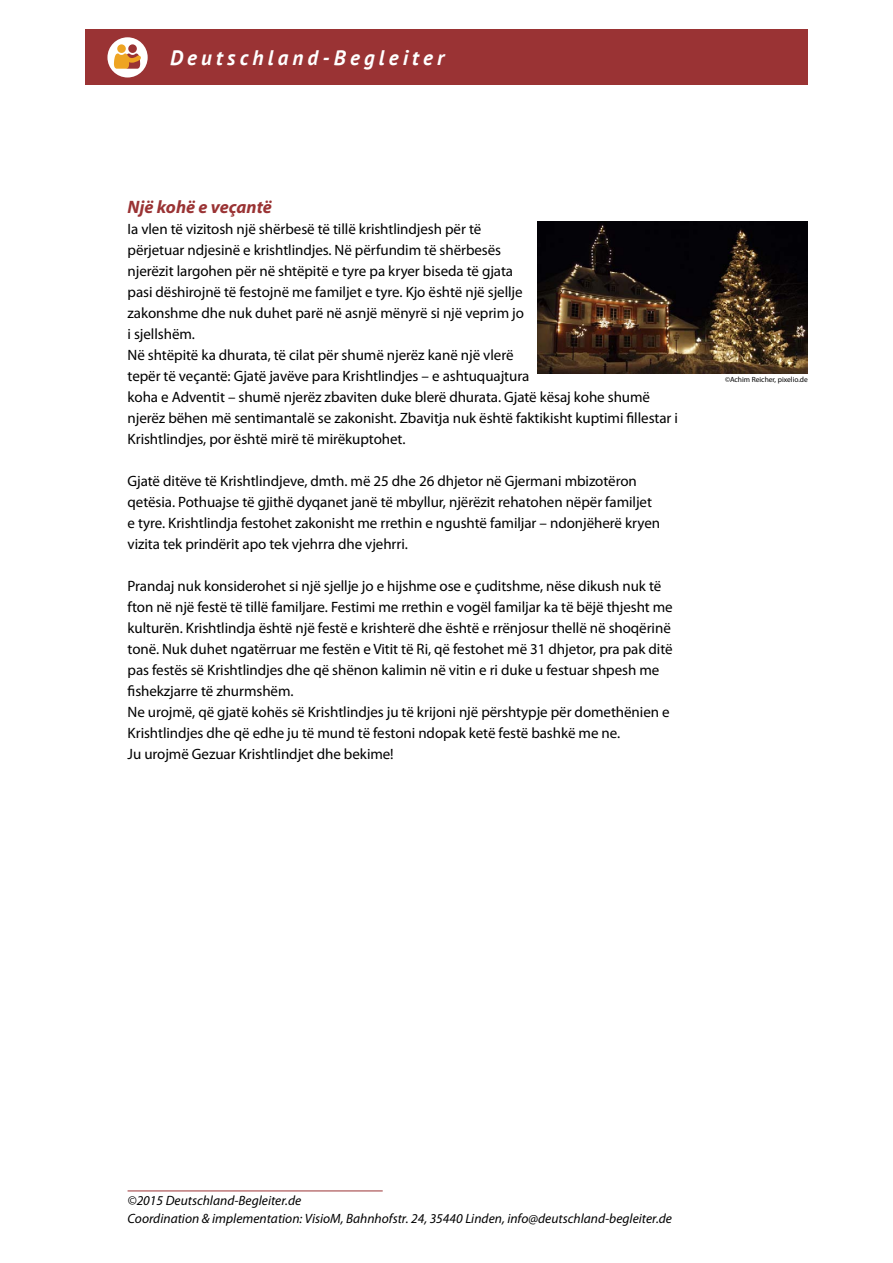
<style>
.page{position:relative;width:893px;height:1263px;background:#fff}
.page>*{position:absolute;margin:0;border:0;box-sizing:border-box;transform-origin:0 0}
.t1{font:italic 700 21px "PT Sans";letter-spacing:.2em;color:#fff}
.t2{font:italic 700 18px "Myriad Pro";color:#9a3334}
.t3{font:15px/21px "Myriad Pro";letter-spacing:-.005em;color:#000}
.t4{font:italic 13.5px/18px "Myriad Pro";color:#000}
.subtitel{font:7.5px "Myriad Pro";color:#000}
</style>
<div class="page">
<div style="left:85px;top:30px;width:723px;height:55px;background:#9a3334"></div>
<div style="left:107px;top:37px;width:41px;height:41px;background:#fff;border-radius:50%"></div>
<div style="left:128px;top:44px;width:9px;height:9px;background:#9a3334;border-radius:50%"></div>
<svg style="left:114px;top:53px;width:27px;height:16px"></svg>
<div style="left:117px;top:44px;width:9px;height:9px;background:#eea423;border-radius:50%"></div>
<hr style="left:128px;top:1190px;width:255px;height:1px;background:#9a3334">
<img style="left:538px;top:221px;width:270px;height:152px">
<h1 class="t1" style="left:170px;top:43px;width:276px">Deutschland-Begleiter</h1>
<p class="t2" style="left:128px;top:196px;width:146px">Një kohë e veçantë</p>
<p class="t3" style="left:128px;top:219px;width:398px">Ia vlen të vizitosh një shërbesë të tillë krishtlindjesh për të përjetuar ndjesinë e krishtlindjes. Në përfundim të shërbesës njerëzit largohen për në shtëpitë e tyre pa kryer biseda të gjata pasi dëshirojnë të festojnë me familjet e tyre. Kjo është një sjellje zakonshme dhe nuk duhet parë në asnjë mënyrë si një veprim jo i sjellshëm.</p>
<p class="t3" style="left:128px;top:345px;width:552px">Në shtëpitë ka dhurata, të cilat për shumë njerëz kanë një vlerë<br>tepër të veçantë: Gjatë javëve para Krishtlindjes – e ashtuquajtura<br>koha e Adventit – shumë njerëz zbaviten duke blerë dhurata. Gjatë kësaj kohe shumë njerëz bëhen më sentimantalë se zakonisht. Zbavitja nuk është faktikisht kuptimi fillestar i Krishtlindjes, por është mirë të mirëkuptohet.</p>
<p class="t3" style="left:128px;top:471px;width:534px">Gjatë ditëve të Krishtlindjeve, dmth. më 25 dhe 26 dhjetor në Gjermani mbizotëron qetësia. Pothuajse të gjithë dyqanet janë të mbyllur, njërëzit rehatohen nëpër familjet e tyre. Krishtlindja festohet zakonisht me rrethin e ngushtë familjar – ndonjëherë kryen vizita tek prindërit apo tek vjehrra dhe vjehrri.</p>
<p class="t3" style="left:128px;top:576px;width:547px">Prandaj nuk konsiderohet si një sjellje jo e hijshme ose e çuditshme, nëse dikush nuk të fton në një festë të tillë familjare. Festimi me rrethin e vogël familjar ka të bëjë thjesht me kulturën. Krishtlindja është një festë e krishterë dhe është e rrënjosur thellë në shoqërinë tonë. Nuk duhet ngatërruar me festën e Vitit të Ri, që festohet më 31 dhjetor, pra pak ditë pas festës së Krishtlindjes dhe që shënon kalimin në vitin e ri duke u festuar shpesh me fishekzjarre të zhurmshëm.</p>
<p class="t3" style="left:128px;top:702px;width:544px">Ne urojmë, që gjatë kohës së Krishtlindjes ju të krijoni një përshtypje për domethënien e<br>Krishtlindjes dhe që edhe ju të mund të festoni ndopak ketë festë bashkë me ne.</p>
<p class="t3" style="left:128px;top:744px;width:268px">Ju urojmë Gezuar Krishtlindjet dhe bekime!</p>
<p class="subtitel" style="left:725px;top:375px;width:84px">©Achim Reicher, pixelio.de</p>
<p class="t4" style="left:128px;top:1191px;width:546px">©2015 Deutschland-Begleiter.de<br>Coordination &amp; implementation: VisioM, Bahnhofstr. 24, 35440 Linden, info@deutschland-begleiter.de</p>
</div>
